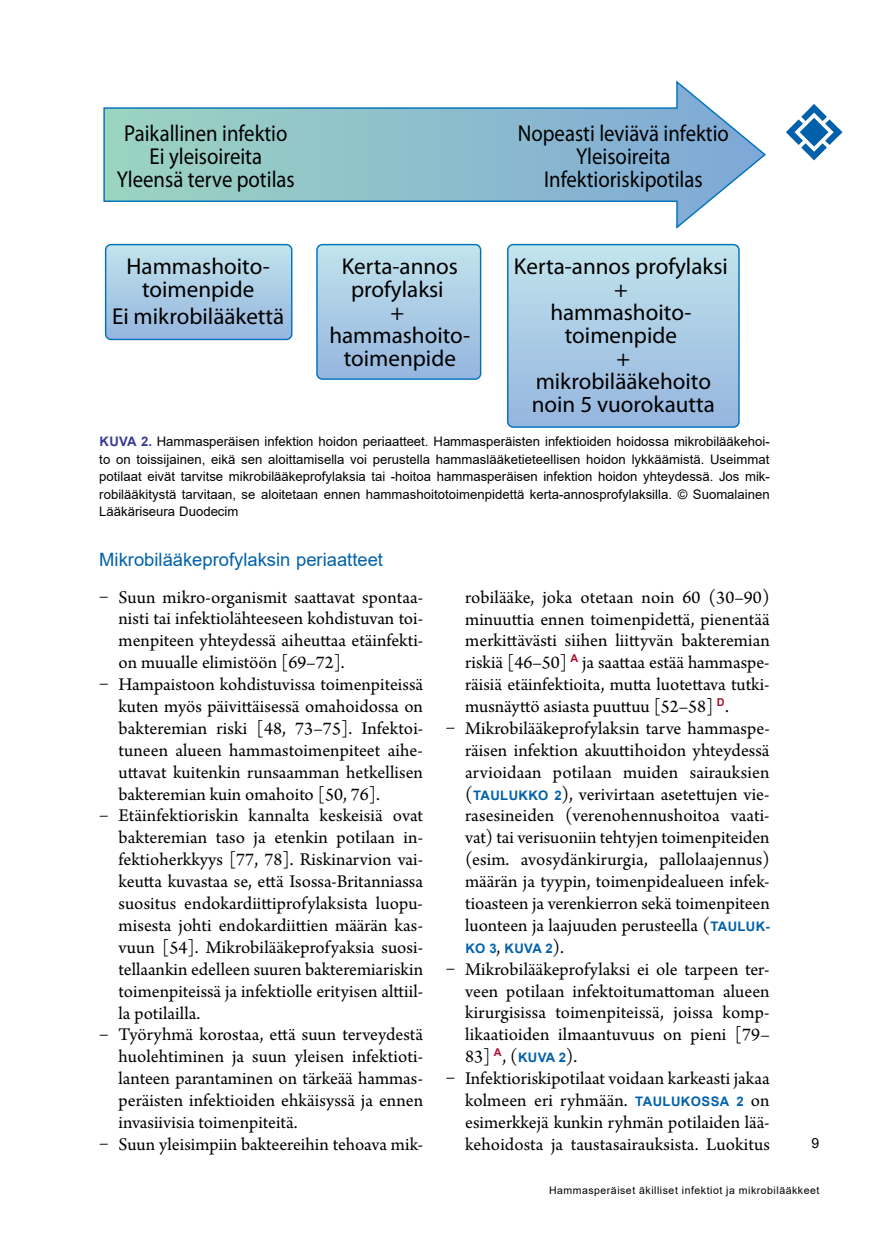
<style>
.page{position:relative;width:874px;height:1241px;background:#fff}
.page>*{position:absolute;margin:0;border:0;box-sizing:border-box;transform-origin:0 0}
.t1{font:23.1px/23.1px "Myriad Pro";color:#000;text-align:center}
.t2{font:23.1px/23.1px "Myriad Pro";color:#000;text-align:center;scale:.9 1}
.t3{font:18.9px/21.9px "Arno Pro";color:#000;text-align:justify}
.t4{font:18.38px "Arial";color:#0061aa}
.t5{font:14px "Arial";color:#000}
.t6{font:13.12px/17.5px "Arial";color:#000;text-align:justify}
.t7{font:700 13.12px "Arial";letter-spacing:.025em;color:#0061aa}
.t8{font:10.5px "Arial";letter-spacing:.05em;color:#000}
.s1{font-weight:700;color:#393a96}
.s2{font-family:"Arial";font-weight:700;font-size:13.12px;color:#0061aa}
.s3{font-family:"Arno Pro";font-weight:400;font-size:18.9px;color:#000}
</style>
<div class="page">
<svg style="left:786px;top:104px;width:55px;height:56px"></svg>
<svg style="left:106px;top:244px;width:185px;height:95px;background:#abcce5"></svg>
<div style="left:105px;top:244px;width:187px;height:96px;border:1px solid #0072bc;border-radius:5px"></div>
<svg style="left:318px;top:244px;width:162px;height:135px;background:#abcce5"></svg>
<div style="left:316px;top:244px;width:165px;height:136px;border:1px solid #0072bc;border-radius:5px"></div>
<svg style="left:508px;top:244px;width:230px;height:183px;background:#abcce5"></svg>
<div style="left:507px;top:244px;width:232px;height:184px;border:1px solid #0072bc;border-radius:5px"></div>
<svg style="left:103px;top:80px;width:663px;height:149px"></svg>
<p class="t2" style="left:117px;top:121px;width:199px">Paikallinen infektio<br>Ei yleisoireita<br>Yleensä terve potilas</p>
<p class="t1" style="left:126px;top:254px;width:145px">Hammashoito&shy;toimenpide</p>
<p class="t1" style="left:112px;top:304px;width:174px">Ei mikrobilääkettä</p>
<p class="t2" style="left:517px;top:121px;width:236px">Nopeasti leviävä infektio<br>Yleisoireita<br>Infektioriskipotilas</p>
<p class="t1" style="left:329px;top:254px;width:142px">Kerta-annos profylaksi<br>+ hammashoito&shy;toimenpide</p>
<p class="t1" style="left:513px;top:254px;width:215px">Kerta-annos profylaksi +<br>hammashoito&shy;toimenpide<br>+<br>mikrobilääkehoito noin 5 vuorokautta</p>
<p class="t6" style="left:99px;top:433px;width:671px"><span class="s1">KUVA 2.</span> Hammasperäisen infektion hoidon periaatteet. Hammasperäisten infektioiden hoidossa mikrobilääkehoi&shy;to on toissijainen, eikä sen aloittamisella voi perustella hammaslääketieteellisen hoidon lykkäämistä. Useimmat potilaat eivät tarvitse mikrobilääkeprofylaksia tai -hoitoa hammasperäisen infektion hoidon yhteydessä. Jos mik&shy;robilääkitystä tarvitaan, se aloitetaan ennen hammashoitotoimenpidettä kerta-annosprofylaksilla. © Suomalainen Lääkäriseura Duodecim</p>
<p class="t4" style="left:99px;top:546px;width:285px">Mikrobilääkeprofylaksin periaatteet</p>
<p class="t3" style="left:118px;top:587px;width:306px;text-indent:-19px">– Suun mikro-organismit saattavat spontaa&shy;nisti tai infektiolähteeseen kohdistuvan toi&shy;menpiteen yhteydessä aiheuttaa etäinfekti&shy;on muualle elimistöön [69–72].</p>
<p class="t3" style="left:118px;top:674px;width:306px;text-indent:-19px">– Hampaistoon kohdistuvissa toimenpiteissä kuten myös päivittäisessä omahoidossa on bakteremian riski [48, 73–75]. Infektoi&shy;tuneen alueen hammastoimenpiteet aihe&shy;uttavat kuitenkin runsaamman hetkellisen bakteremian kuin omahoito [50, 76].</p>
<p class="t3" style="left:118px;top:805px;width:306px;text-indent:-19px">– Etäinfektioriskin kannalta keskeisiä ovat bakteremian taso ja etenkin potilaan in&shy;fektioherkkyys [77, 78]. Riskinarvion vai&shy;keutta kuvastaa se, että Isossa-Britanniassa suositus endokardiittiprofylaksista luopu&shy;misesta johti endokardiittien määrän kas&shy;vuun [54]. Mikrobilääkeprofyaksia suosi&shy;tellaankin edelleen suuren bakteremiariskin toimenpiteissä ja infektiolle erityisen alttiil&shy;la potilailla.</p>
<p class="t3" style="left:118px;top:1024px;width:306px;text-indent:-19px">– Työryhmä korostaa, että suun terveydestä huolehtiminen ja suun yleisen infektioti&shy;lanteen parantaminen on tärkeää hammas&shy;peräisten infektioiden ehkäisyssä ja ennen invasiivisia toimenpiteitä.</p>
<p class="t3" style="left:99px;top:1133px;width:325px">– Suun yleisimpiin bakteereihin tehoava mik-</p>
<p class="t3" style="left:465px;top:587px;width:306px">robilääke, joka otetaan noin 60 (30–90) minuuttia ennen toimenpidettä, pienentää merkittävästi siihen liittyvän bakteremian riskiä [46–50] <sup>A</sup> ja saattaa estää hammaspe&shy;räisiä etäinfektioita, mutta luotettava tutki&shy;musnäyttö asiasta puuttuu [52–58] <sup>D</sup>.</p>
<p class="t3" style="left:465px;top:718px;width:306px;text-indent:-19px">– Mikrobilääkeprofylaksin tarve hammaspe&shy;räisen infektion akuuttihoidon yhteydessä arvioidaan potilaan muiden sairauksien (<span class="s2">TAULUKKO 2</span>), verivirtaan asetettujen vie&shy;rasesineiden (verenohennushoitoa vaati&shy;vat) tai verisuoniin tehtyjen toimenpiteiden (esim. avosydänkirurgia, pallolaajennus) määrän ja tyypin, toimenpidealueen infek&shy;tioasteen ja verenkierron sekä toimenpiteen luonteen ja laajuuden perusteella (<span class="s2">TAULUK-</span></p>
<p class="t7" style="left:465px;top:938px;width:100px">KO 3<span class="s3">,</span> KUVA 2<span class="s3">).</span></p>
<p class="t3" style="left:465px;top:958px;width:306px;text-indent:-19px">– Mikrobilääkeprofylaksi ei ole tarpeen ter&shy;veen potilaan infektoitumattoman alueen kirurgisissa toimenpiteissä, joissa komp&shy;likaatioiden ilmaantuvuus on pieni [79– 83] <sup>A</sup>, (<span class="s2">KUVA 2</span>).</p>
<p class="t3" style="left:465px;top:1068px;width:306px;text-indent:-19px">– Infektioriskipotilaat voidaan karkeasti jakaa kolmeen eri ryhmään. <span class="s2">TAULUKOSSA 2</span> on esimerkkejä kunkin ryhmän potilaiden lää&shy;kehoidosta ja taustasairauksista. Luokitus</p>
<p class="t5" style="left:811px;top:1133px;width:9px">9</p>
<p class="t8" style="left:548px;top:1182px;width:272px">Hammasperäiset äkilliset infektiot ja mikrobilääkkeet</p>
</div>
